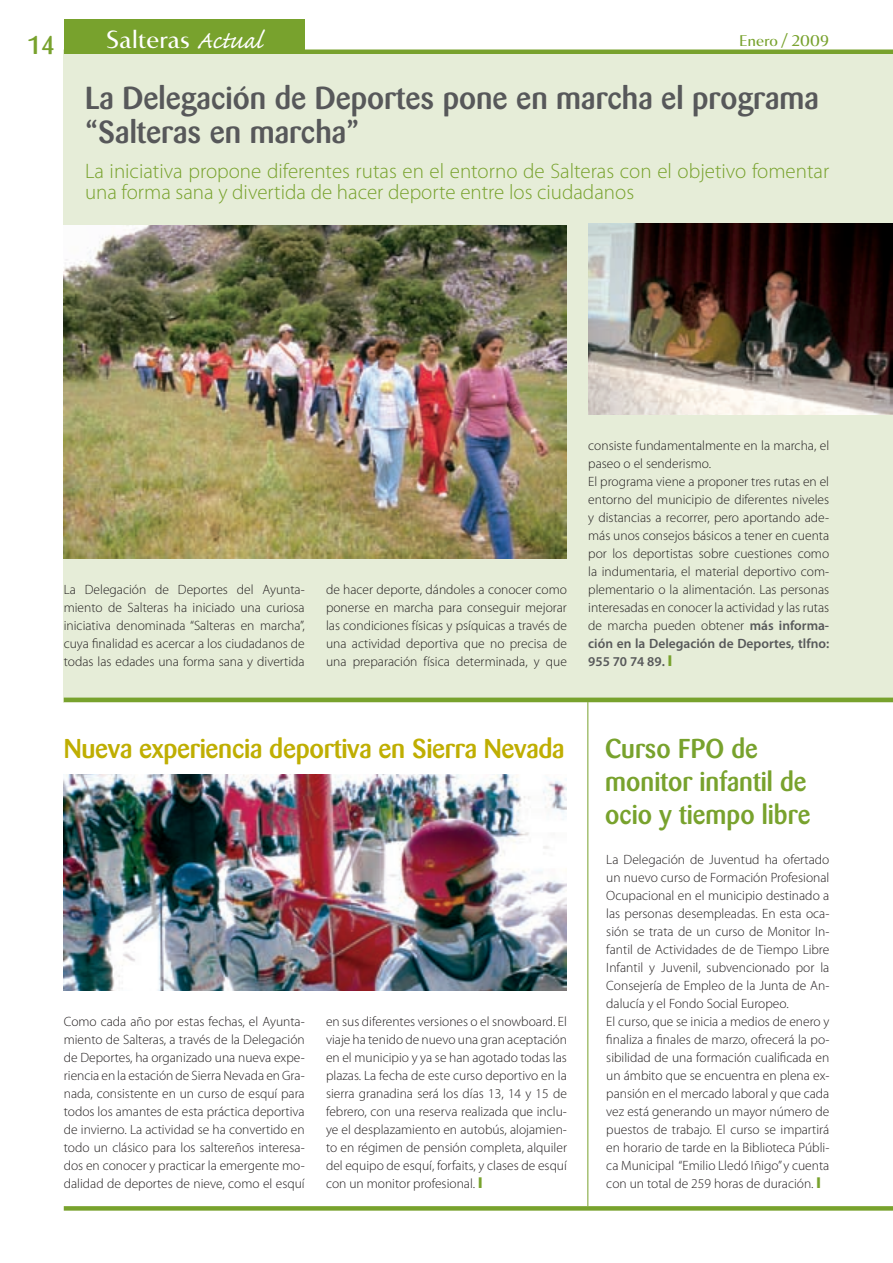
<style>
.page{position:relative;width:893px;height:1263px;background:#fff}
.page>*{position:absolute;margin:0;border:0;box-sizing:border-box;transform-origin:0 0}
.t1{font:500 31.5px/34.5px "Barmeno";color:#57585a}
.t2{font:500 27px/33px "Barmeno";color:#78a22d}
.t3{font:500 27px "Barmeno";letter-spacing:-.01em;color:#bfae02}
.t4{font:500 25.5px "Barmeno";color:#78a22d}
.t5{font:500 24px "Accent Graphic";color:#fff}
.t6{font:300 21px/21px "Myriad Pro";color:#78a22d}
.t7{font:500 15px "Accent Graphic";color:#78a22d}
.t8{font:300 13.5px/18px "Myriad Pro";color:#231f20;text-align:justify}
.s1{font-family:"Caflisch Script Pro";font-weight:400;font-size:31.5px}
.s2{font-weight:600;color:#57585a}
.s3{font-weight:900;font-size:15px;color:#78a22d}
</style>
<div class="page">
<hr style="left:64px;top:50px;width:829px;height:4px;background:#78a22d">
<div style="left:64px;top:1206px;width:829px;height:5px;background:#78a22d"></div>
<div style="left:64px;top:54px;width:829px;height:648px;background:#e6edd8"></div>
<div style="left:64px;top:20px;width:241px;height:34px;background:#78a22d"></div>
<hr style="left:64px;top:698px;width:829px;height:4px;background:#78a22d">
<hr style="left:587px;top:702px;width:1px;height:504px;background:#78a22d">
<img style="left:64px;top:774px;width:503px;height:216px">
<img style="left:64px;top:225px;width:503px;height:333px">
<img style="left:588px;top:224px;width:305px;height:190px">
<h3 class="t4" style="left:28px;top:30px;width:29px">14</h3>
<h3 class="t5" style="left:106px;top:24px;width:158px">Salteras <span class="s1">Actual</span></h3>
<p class="t7" style="left:739px;top:31px;width:92px">Enero / 2009</p>
<h1 class="t1" style="left:85px;top:81px;width:735px">La Delegación de Deportes pone en marcha el programa “Salteras en marcha”</h1>
<h3 class="t6" style="left:85px;top:161px;width:746px">La iniciativa propone diferentes rutas en el entorno de Salteras con el objetivo fomentar una forma sana y divertida de hacer deporte entre los ciudadanos</h3>
<p class="t8" style="left:64px;top:581px;width:242px">La Delegación de Deportes del Ayunta&shy;miento de Salteras ha iniciado una curiosa iniciativa denominada “Salteras en marcha”, cuya finalidad es acercar a los ciudadanos de todas las edades una forma sana y divertida</p>
<p class="t8" style="left:326px;top:581px;width:242px">de hacer deporte, dándoles a conocer como ponerse en marcha para conseguir mejorar las condiciones físicas y psíquicas a través de una actividad deportiva que no precisa de una preparación física determinada, y que</p>
<p class="t8" style="left:588px;top:437px;width:242px;text-align:left">consiste fundamentalmente en la marcha, el paseo o el senderismo.<br>El programa viene a proponer tres rutas en el entorno del municipio de diferentes niveles y distancias a recorrer, pero aportando ade&shy;más unos consejos básicos a tener en cuenta por los deportistas sobre cuestiones como la indumentaria, el material deportivo com&shy;plementario o la alimentación. Las personas interesadas en conocer la actividad y las rutas de marcha pueden obtener <span class="s2">más informa&shy;ción en la Delegación de Deportes, tlfno:<br>955 70 74 89.</span> <span class="s3">l</span></p>
<h2 class="t3" style="left:64px;top:733px;width:502px">Nueva experiencia deportiva en Sierra Nevada</h2>
<p class="t8" style="left:64px;top:1013px;width:242px">Como cada año por estas fechas, el Ayunta&shy;miento de Salteras, a través de la Delegación de Deportes, ha organizado una nueva expe&shy;riencia en la estación de Sierra Nevada en Gra&shy;nada, consistente en un curso de esquí para todos los amantes de esta práctica deportiva de invierno. La actividad se ha convertido en todo un clásico para los saltereños interesa&shy;dos en conocer y practicar la emergente mo&shy;dalidad de deportes de nieve, como el esquí</p>
<p class="t8" style="left:326px;top:1013px;width:242px">en sus diferentes versiones o el snowboard. El viaje ha tenido de nuevo una gran aceptación en el municipio y ya se han agotado todas las plazas. La fecha de este curso deportivo en la sierra granadina será los días 13, 14 y 15 de febrero, con una reserva realizada que inclu&shy;ye el desplazamiento en autobús, alojamien&shy;to en régimen de pensión completa, alquiler del equipo de esquí, forfaits, y clases de esquí con un monitor profesional. <span class="s3">l</span></p>
<h2 class="t2" style="left:605px;top:732px;width:207px">Curso FPO de monitor infantil de ocio y tiempo libre</h2>
<p class="t8" style="left:606px;top:851px;width:225px;text-align:left">La Delegación de Juventud ha ofertado un nuevo curso de Formación Profesional Ocupacional en el municipio destinado a las personas desempleadas. En esta oca&shy;sión se trata de un curso de Monitor In&shy;fantil de Actividades de de Tiempo Libre Infantil y Juvenil, subvencionado por la Consejería de Empleo de la Junta de An&shy;dalucía y el Fondo Social Europeo.<br>El curso, que se inicia a medios de enero y finaliza a finales de marzo, ofrecerá la po&shy;sibilidad de una formación cualificada en un ámbito que se encuentra en plena ex&shy;pansión en el mercado laboral y que cada vez está generando un mayor número de puestos de trabajo. El curso se impartirá en horario de tarde en la Biblioteca Públi&shy;ca Municipal “Emilio Lledó Iñigo” y cuenta con un total de 259 horas de duración. <span class="s3">l</span></p>
</div>
